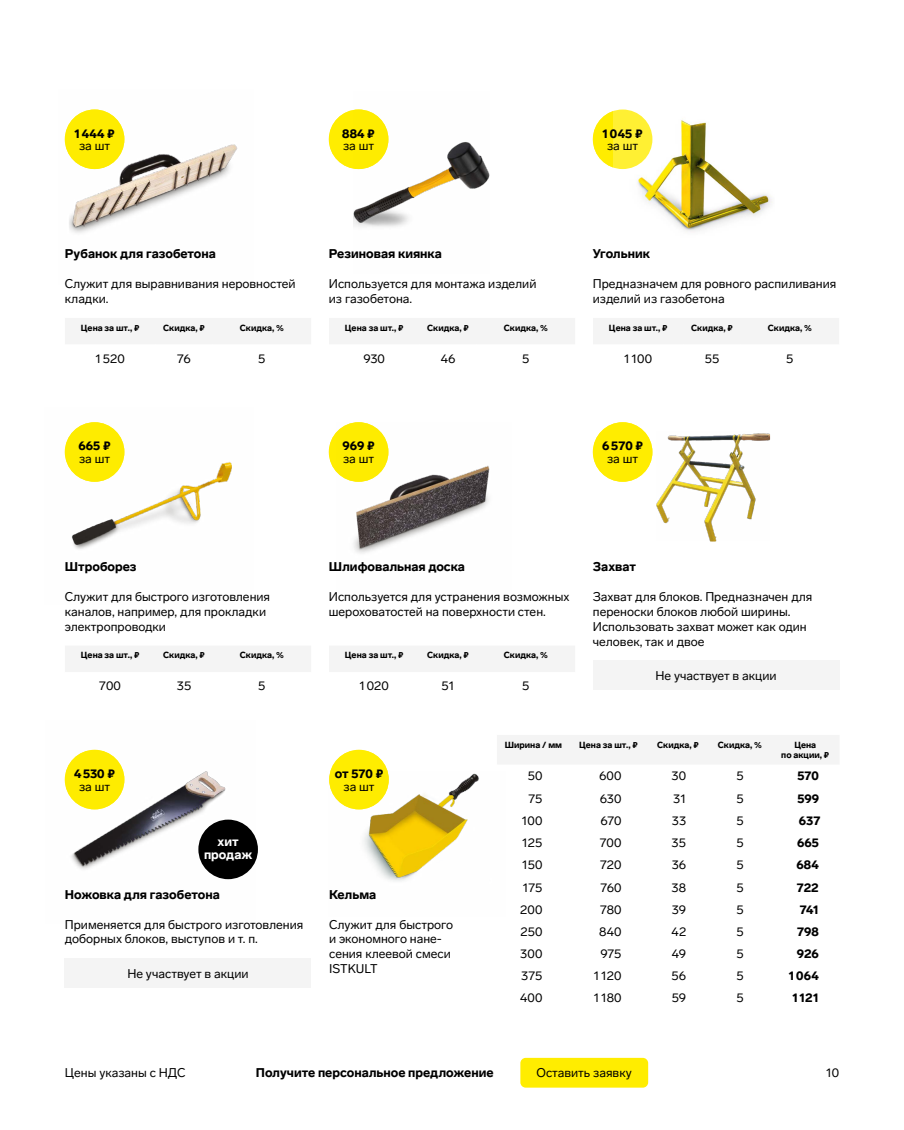
<style>
.page{position:relative;width:904px;height:1130px;background:#fff}
.page>*{position:absolute;margin:0;border:0;box-sizing:border-box;transform-origin:0 0}
.t1{font:12.5px/14.9px "Lab Grotesque";color:#000}
.t2{font:900 12.5px "Lab Grotesque";color:#000}
.t3{font:900 12.5px/12.5px "Lab Grotesque";color:#fff;text-align:center}
.t4{font:900 8.75px/10px "Lab Grotesque";color:#000;text-align:center}
</style>
<div class="page">
<img style="left:656px;top:433px;width:114px;height:108px">
<img style="left:615px;top:112px;width:158px;height:120px">
<img style="left:64px;top:422px;width:168px;height:127px">
<img style="left:64px;top:112px;width:174px;height:121px">
<img style="left:336px;top:422px;width:154px;height:131px">
<div style="left:520px;top:1057px;width:128px;height:30px;background:#ffed00;border-radius:5px"></div>
<img style="left:353px;top:111px;width:137px;height:116px">
<div style="left:497px;top:735px;width:342px;height:29px;background:#f4f4f4"></div>
<div style="left:65px;top:109px;width:59px;height:60px;background:#ffed00;border-radius:50%"></div>
<div style="left:65px;top:422px;width:59px;height:60px;background:#ffed00;border-radius:50%"></div>
<div style="left:329px;top:109px;width:59px;height:60px;background:#ffed00;border-radius:50%"></div>
<div style="left:329px;top:422px;width:59px;height:60px;background:#ffed00;border-radius:50%"></div>
<div style="left:329px;top:749px;width:60px;height:60px;background:#ffed00;border-radius:50%"></div>
<svg style="left:593px;top:109px;width:59px;height:60px;fill:#fff033"></svg>
<div style="left:593px;top:422px;width:59px;height:60px;background:#ffed00;border-radius:50%"></div>
<img style="left:329px;top:771px;width:150px;height:110px">
<img style="left:64px;top:749px;width:192px;height:131px">
<div style="left:65px;top:318px;width:246px;height:26px;background:#f4f4f4"></div>
<div style="left:65px;top:646px;width:246px;height:26px;background:#f4f4f4"></div>
<div style="left:329px;top:646px;width:246px;height:26px;background:#f4f4f4"></div>
<div style="left:329px;top:318px;width:246px;height:26px;background:#f4f4f4"></div>
<div style="left:593px;top:318px;width:246px;height:26px;background:#f4f4f4"></div>
<div style="left:65px;top:958px;width:246px;height:30px;background:#f4f4f4"></div>
<div style="left:593px;top:660px;width:246px;height:30px;background:#f4f4f4"></div>
<p class="t2" style="left:74px;top:126px;width:42px">1444 ₽</p>
<p class="t1" style="left:79px;top:138px;width:33px">за шт</p>
<p class="t2" style="left:342px;top:126px;width:34px">884 ₽</p>
<p class="t1" style="left:343px;top:138px;width:33px">за шт</p>
<p class="t2" style="left:602px;top:126px;width:41px">1045 ₽</p>
<p class="t1" style="left:607px;top:138px;width:33px">за шт</p>
<p class="t2" style="left:65px;top:247px;width:153px">Рубанок для газобетона</p>
<p class="t1" style="left:65px;top:276px;width:232px">Служит для выравнивания неровностей кладки.</p>
<p class="t2" style="left:329px;top:247px;width:115px">Резиновая киянка</p>
<p class="t1" style="left:329px;top:276px;width:209px">Используется для монтажа изделий из газобетона.</p>
<p class="t2" style="left:593px;top:247px;width:59px">Угольник</p>
<p class="t1" style="left:593px;top:276px;width:245px">Предназначем для ровного распиливания изделий из газобетона</p>
<p class="t4" style="left:81px;top:322px;width:60px">Цена за шт., ₽</p>
<p class="t4" style="left:163px;top:322px;width:43px">Скидка, ₽</p>
<p class="t4" style="left:240px;top:322px;width:46px">Скидка, %</p>
<p class="t1" style="left:96px;top:351px;width:31px">1520</p>
<p class="t1" style="left:177px;top:351px;width:15px">76</p>
<p class="t1" style="left:258px;top:351px;width:9px">5</p>
<p class="t4" style="left:345px;top:322px;width:60px">Цена за шт., ₽</p>
<p class="t4" style="left:427px;top:322px;width:43px">Скидка, ₽</p>
<p class="t4" style="left:504px;top:322px;width:46px">Скидка, %</p>
<p class="t1" style="left:363px;top:351px;width:23px">930</p>
<p class="t1" style="left:441px;top:351px;width:16px">46</p>
<p class="t1" style="left:522px;top:351px;width:9px">5</p>
<p class="t4" style="left:609px;top:322px;width:60px">Цена за шт., ₽</p>
<p class="t4" style="left:691px;top:322px;width:43px">Скидка, ₽</p>
<p class="t4" style="left:768px;top:322px;width:46px">Скидка, %</p>
<p class="t1" style="left:624px;top:351px;width:29px">1 100</p>
<p class="t1" style="left:704px;top:351px;width:16px">55</p>
<p class="t1" style="left:786px;top:351px;width:9px">5</p>
<p class="t2" style="left:78px;top:438px;width:34px">665 ₽</p>
<p class="t1" style="left:79px;top:451px;width:33px">за шт</p>
<p class="t2" style="left:342px;top:438px;width:34px">969 ₽</p>
<p class="t1" style="left:343px;top:451px;width:33px">за шт</p>
<p class="t2" style="left:602px;top:438px;width:42px">6570 ₽</p>
<p class="t1" style="left:607px;top:451px;width:33px">за шт</p>
<p class="t2" style="left:65px;top:559px;width:73px">Штроборез</p>
<p class="t1" style="left:65px;top:589px;width:207px">Служит для быстрого изготовления каналов, например, для прокладки электропроводки</p>
<p class="t4" style="left:81px;top:650px;width:60px">Цена за шт., ₽</p>
<p class="t4" style="left:163px;top:650px;width:43px">Скидка, ₽</p>
<p class="t4" style="left:240px;top:650px;width:46px">Скидка, %</p>
<p class="t1" style="left:99px;top:678px;width:23px">700</p>
<p class="t1" style="left:177px;top:678px;width:16px">35</p>
<p class="t1" style="left:258px;top:678px;width:9px">5</p>
<p class="t2" style="left:74px;top:766px;width:42px">4530 ₽</p>
<p class="t1" style="left:79px;top:778px;width:33px">за шт</p>
<p class="t3" style="left:204px;top:836px;width:50px">хит продаж</p>
<p class="t2" style="left:65px;top:887px;width:156px">Ножовка для газобетона</p>
<p class="t1" style="left:65px;top:916px;width:240px">Применяется для быстрого изготовления доборных блоков, выступов и т. п.</p>
<p class="t1" style="left:127px;top:966px;width:123px">Не участвует в акции</p>
<p class="t2" style="left:329px;top:559px;width:138px">Шлифовальная доска</p>
<p class="t1" style="left:329px;top:589px;width:242px">Используется для устранения возможных шероховатостей на поверхности стен.</p>
<p class="t4" style="left:345px;top:650px;width:60px">Цена за шт., ₽</p>
<p class="t4" style="left:427px;top:650px;width:43px">Скидка, ₽</p>
<p class="t4" style="left:504px;top:650px;width:46px">Скидка, %</p>
<p class="t1" style="left:359px;top:678px;width:31px">1020</p>
<p class="t1" style="left:441px;top:678px;width:14px">51</p>
<p class="t1" style="left:522px;top:678px;width:9px">5</p>
<p class="t2" style="left:593px;top:559px;width:45px">Захват</p>
<p class="t1" style="left:593px;top:589px;width:221px">Захват для блоков. Предназначен для переноски блоков любой ширины.<br>Использовать захват может как один человек, так и двое</p>
<p class="t1" style="left:655px;top:668px;width:123px">Не участвует в акции</p>
<p class="t2" style="left:335px;top:766px;width:50px">от 570 ₽</p>
<p class="t1" style="left:343px;top:778px;width:33px">за шт</p>
<p class="t2" style="left:329px;top:887px;width:49px">Кельма</p>
<p class="t1" style="left:329px;top:916px;width:126px">Служит для быстрого и экономного нане&shy;сения клеевой смеси<br>ISTKULT</p>
<p class="t4" style="left:504px;top:739px;width:59px">Ширина / мм</p>
<p class="t4" style="left:579px;top:739px;width:60px">Цена за шт., ₽</p>
<p class="t4" style="left:657px;top:739px;width:43px">Скидка, ₽</p>
<p class="t4" style="left:718px;top:739px;width:46px">Скидка, %</p>
<p class="t4" style="left:781px;top:739px;width:50px">Цена<br>по акции, ₽</p>
<p class="t1" style="left:527px;top:768px;width:16px">50</p>
<p class="t1" style="left:599px;top:768px;width:24px">600</p>
<p class="t1" style="left:671px;top:768px;width:16px">30</p>
<p class="t1" style="left:736px;top:768px;width:9px">5</p>
<p class="t2" style="left:797px;top:768px;width:23px">570</p>
<p class="t1" style="left:528px;top:790px;width:15px">75</p>
<p class="t1" style="left:599px;top:790px;width:23px">630</p>
<p class="t1" style="left:673px;top:790px;width:14px">31</p>
<p class="t1" style="left:736px;top:790px;width:9px">5</p>
<p class="t2" style="left:797px;top:790px;width:23px">599</p>
<p class="t1" style="left:521px;top:813px;width:22px">100</p>
<p class="t1" style="left:600px;top:813px;width:23px">670</p>
<p class="t1" style="left:671px;top:813px;width:16px">33</p>
<p class="t1" style="left:736px;top:813px;width:9px">5</p>
<p class="t2" style="left:798px;top:813px;width:23px">637</p>
<p class="t1" style="left:522px;top:835px;width:22px">125</p>
<p class="t1" style="left:600px;top:835px;width:23px">700</p>
<p class="t1" style="left:671px;top:835px;width:16px">35</p>
<p class="t1" style="left:736px;top:835px;width:9px">5</p>
<p class="t2" style="left:797px;top:835px;width:23px">665</p>
<p class="t1" style="left:522px;top:857px;width:22px">150</p>
<p class="t1" style="left:600px;top:857px;width:23px">720</p>
<p class="t1" style="left:671px;top:857px;width:16px">36</p>
<p class="t1" style="left:736px;top:857px;width:9px">5</p>
<p class="t2" style="left:796px;top:857px;width:24px">684</p>
<p class="t1" style="left:523px;top:879px;width:21px">175</p>
<p class="t1" style="left:600px;top:879px;width:23px">760</p>
<p class="t1" style="left:671px;top:879px;width:16px">38</p>
<p class="t1" style="left:736px;top:879px;width:9px">5</p>
<p class="t2" style="left:797px;top:879px;width:23px">722</p>
<p class="t1" style="left:520px;top:902px;width:24px">200</p>
<p class="t1" style="left:600px;top:902px;width:23px">780</p>
<p class="t1" style="left:672px;top:902px;width:16px">39</p>
<p class="t1" style="left:736px;top:902px;width:9px">5</p>
<p class="t2" style="left:799px;top:901px;width:21px">741</p>
<p class="t1" style="left:520px;top:924px;width:23px">250</p>
<p class="t1" style="left:599px;top:924px;width:24px">840</p>
<p class="t1" style="left:671px;top:924px;width:16px">42</p>
<p class="t1" style="left:736px;top:924px;width:9px">5</p>
<p class="t2" style="left:797px;top:924px;width:23px">798</p>
<p class="t1" style="left:520px;top:946px;width:24px">300</p>
<p class="t1" style="left:600px;top:946px;width:23px">975</p>
<p class="t1" style="left:671px;top:946px;width:16px">49</p>
<p class="t1" style="left:736px;top:946px;width:9px">5</p>
<p class="t2" style="left:797px;top:946px;width:23px">926</p>
<p class="t1" style="left:521px;top:968px;width:23px">375</p>
<p class="t1" style="left:594px;top:968px;width:29px">1 120</p>
<p class="t1" style="left:671px;top:968px;width:16px">56</p>
<p class="t1" style="left:736px;top:968px;width:9px">5</p>
<p class="t2" style="left:789px;top:968px;width:31px">1064</p>
<p class="t1" style="left:520px;top:990px;width:24px">400</p>
<p class="t1" style="left:593px;top:990px;width:29px">1 180</p>
<p class="t1" style="left:671px;top:990px;width:16px">59</p>
<p class="t1" style="left:736px;top:990px;width:9px">5</p>
<p class="t2" style="left:792px;top:990px;width:28px">1121</p>
<p class="t1" style="left:65px;top:1065px;width:122px">Цены указаны с НДС</p>
<p class="t2" style="left:256px;top:1065px;width:239px">Получите персональное предложение</p>
<p class="t1" style="left:536px;top:1065px;width:97px">Оставить заявку</p>
<p class="t1" style="left:826px;top:1065px;width:15px">10</p>
</div>
